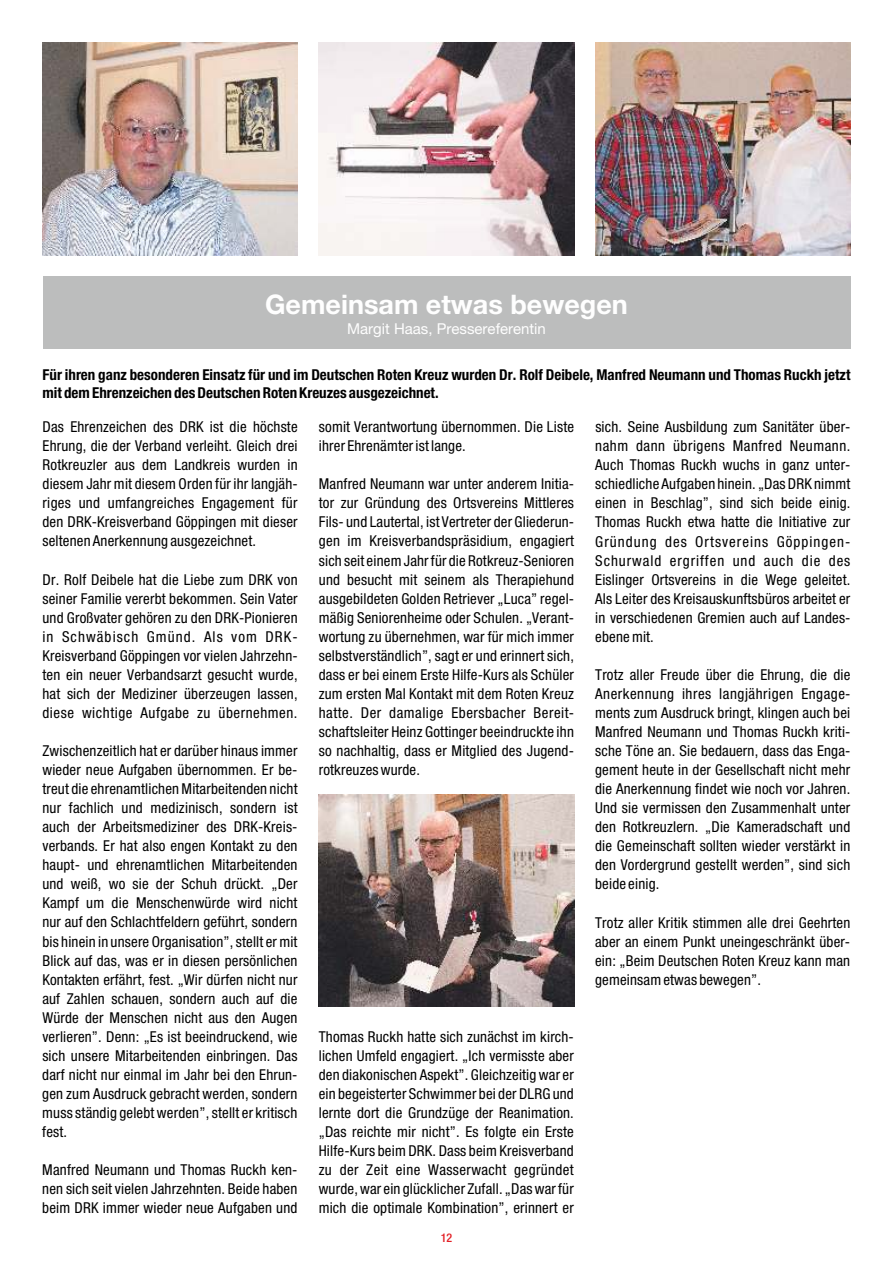
<style>
.page{position:relative;width:893px;height:1263px;background:#fff}
.page>*{position:absolute;margin:0;border:0;box-sizing:border-box;transform-origin:0 0}
.t1{font:700 27px "Helvetica Neue";color:#fefefe}
.t2{font:condensed 15px/19px "Helvetica Neue";letter-spacing:.01em;color:#000;text-align:justify}
.t3{font:700 condensed 15px/17.9px "Helvetica Neue";color:#000}
.t4{font:15px "Helvetica Neue";color:#fefefe}
.t5{font:500 condensed 12px "Helvetica Neue";color:#e31e24}
</style>
<div class="page">
<img style="left:595px;top:43px;width:255px;height:212px">
<img style="left:43px;top:43px;width:255px;height:212px">
<div style="left:43px;top:276px;width:807px;height:73px;background:#bcbdbd"></div>
<img style="left:319px;top:43px;width:255px;height:212px">
<img style="left:319px;top:794px;width:255px;height:213px">
<h1 class="t1" style="left:265px;top:290px;width:364px">Gemeinsam etwas bewegen</h1>
<p class="t4" style="left:347px;top:321px;width:200px">Margit Haas, Pressereferentin</p>
<p class="t3" style="left:43px;top:366px;width:809px">Für ihren ganz besonderen Einsatz für und im Deutschen Roten Kreuz wurden Dr. Rolf Deibele, Manfred Neumann und Thomas Ruckh jetzt mit dem Ehrenzeichen des Deutschen Roten Kreuzes ausgezeichnet.</p>
<p class="t2" style="left:43px;top:418px;width:257px">Das Ehrenzeichen des DRK ist die höchste Ehrung, die der Verband verleiht. Gleich drei Rotkreuzler aus dem Landkreis wurden in diesem Jahr mit diesem Orden für ihr langjäh&shy;riges und umfangreiches Engagement für den DRK-Kreisverband Göppingen mit dieser seltenen Anerkennung ausgezeichnet.</p>
<p class="t2" style="left:42px;top:570px;width:257px">Dr. Rolf Deibele hat die Liebe zum DRK von seiner Familie vererbt bekommen. Sein Vater und Großvater gehören zu den DRK-Pionieren in Schwäbisch Gmünd. Als vom DRK-Kreisverband Göppingen vor vielen Jahrzehn&shy;ten ein neuer Verbandsarzt gesucht wurde, hat sich der Mediziner überzeugen lassen, diese wichtige Aufgabe zu übernehmen.</p>
<p class="t2" style="left:42px;top:741px;width:257px">Zwischenzeitlich hat er darüber hinaus immer wieder neue Aufgaben übernommen. Er be&shy;treut die ehrenamtlichen Mitarbeitenden nicht nur fachlich und medizinisch, sondern ist auch der Arbeitsmediziner des DRK-Kreis&shy;verbands. Er hat also engen Kontakt zu den haupt- und ehrenamtlichen Mitarbeitenden und weiß, wo sie der Schuh drückt. „Der Kampf um die Menschenwürde wird nicht nur auf den Schlachtfeldern geführt, sondern bis hinein in unsere Organisation”, stellt er mit Blick auf das, was er in diesen persönlichen Kontakten erfährt, fest. „Wir dürfen nicht nur auf Zahlen schauen, sondern auch auf die Würde der Menschen nicht aus den Augen verlieren”. Denn: „Es ist beeindruckend, wie sich unsere Mitarbeitenden einbringen. Das darf nicht nur einmal im Jahr bei den Ehrun&shy;gen zum Ausdruck gebracht werden, sondern muss ständig gelebt werden”, stellt er kritisch fest.</p>
<p class="t2" style="left:42px;top:1160px;width:257px">Manfred Neumann und Thomas Ruckh ken&shy;nen sich seit vielen Jahrzehnten. Beide haben beim DRK immer wieder neue Aufgaben und</p>
<p class="t2" style="left:319px;top:418px;width:257px">somit Verantwortung übernommen. Die Liste ihrer Ehrenämter ist lange.</p>
<p class="t2" style="left:319px;top:475px;width:257px">Manfred Neumann war unter anderem Initia&shy;tor zur Gründung des Ortsvereins Mittleres Fils- und Lautertal, ist Vertreter der Gliederun&shy;gen im Kreisverbandspräsidium, engagiert sich seit einem Jahr für die Rotkreuz-Senioren und besucht mit seinem als Therapiehund ausgebildeten Golden Retriever „Luca” regel&shy;mäßig Seniorenheime oder Schulen. „Verant&shy;wortung zu übernehmen, war für mich immer selbstverständlich”, sagt er und erinnert sich, dass er bei einem Erste Hilfe-Kurs als Schüler zum ersten Mal Kontakt mit dem Roten Kreuz hatte. Der damalige Ebersbacher Bereit&shy;schaftsleiter Heinz Gottinger beeindruckte ihn so nachhaltig, dass er Mitglied des Jugend&shy;rotkreuzes wurde.</p>
<p class="t2" style="left:595px;top:418px;width:257px">sich. Seine Ausbildung zum Sanitäter über&shy;nahm dann übrigens Manfred Neumann.<br>Auch Thomas Ruckh wuchs in ganz unter&shy;schiedliche Aufgaben hinein. „Das DRK nimmt einen in Beschlag”, sind sich beide einig.<br>Thomas Ruckh etwa hatte die Initiative zur Gründung des Ortsvereins Göppingen-Schurwald ergriffen und auch die des Eislinger Ortsvereins in die Wege geleitet.<br>Als Leiter des Kreisauskunftsbüros arbeitet er in verschiedenen Gremien auch auf Landes&shy;ebene mit.</p>
<p class="t2" style="left:595px;top:665px;width:257px">Trotz aller Freude über die Ehrung, die die Anerkennung ihres langjährigen Engage&shy;ments zum Ausdruck bringt, klingen auch bei Manfred Neumann und Thomas Ruckh kriti&shy;sche Töne an. Sie bedauern, dass das Enga&shy;gement heute in der Gesellschaft nicht mehr die Anerkennung findet wie noch vor Jahren.<br>Und sie vermissen den Zusammenhalt unter den Rotkreuzlern. „Die Kameradschaft und die Gemeinschaft sollten wieder verstärkt in den Vordergrund gestellt werden”, sind sich beide einig.</p>
<p class="t2" style="left:595px;top:913px;width:257px">Trotz aller Kritik stimmen alle drei Geehrten aber an einem Punkt uneingeschränkt über&shy;ein: „Beim Deutschen Roten Kreuz kann man gemeinsam etwas bewegen”.</p>
<p class="t2" style="left:319px;top:1027px;width:257px">Thomas Ruckh hatte sich zunächst im kirch&shy;lichen Umfeld engagiert. „Ich vermisste aber den diakonischen Aspekt”. Gleichzeitig war er ein begeisterter Schwimmer bei der DLRG und lernte dort die Grundzüge der Reanimation. „Das reichte mir nicht”. Es folgte ein Erste Hilfe-Kurs beim DRK. Dass beim Kreisverband zu der Zeit eine Wasserwacht gegründet wurde, war ein glücklicher Zufall. „Das war für mich die optimale Kombination”, erinnert er</p>
<p class="t5" style="left:441px;top:1231px;width:13px">12</p>
</div>
